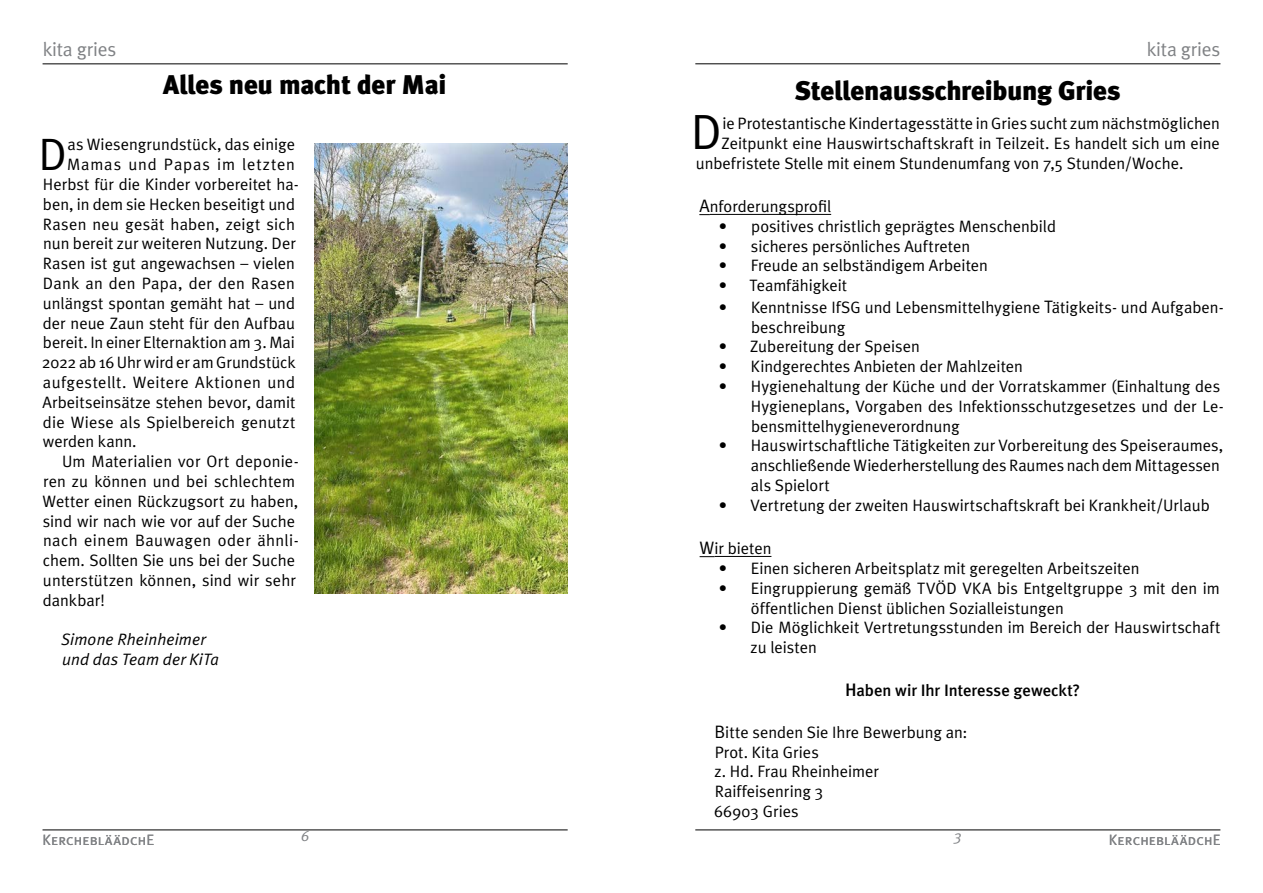
<style>
.page{position:relative;width:1263px;height:893px;background:#fff}
.page>*{position:absolute;margin:0;border:0;box-sizing:border-box;transform-origin:0 0}
.t1{font:49.5px "Meta Plus Normal";color:#000}
.t2{font:45.3px "Meta Plus Normal";color:#000}
.t3{font:900 27px "Meta Plus";letter-spacing:-.01em;color:#000}
.t4{font:19.5px "Meta Plus Normal";letter-spacing:-.01em;color:#808285}
.t5{font:16.5px/19.8px "Meta Plus Normal";color:#000}
.t6{font:16.5px "Meta Plus Normal";letter-spacing:.025em;color:#000}
.t7{font:italic 16.5px/19.8px "Meta Plus Normal";letter-spacing:.005em;color:#000}
.t8{font:500 16.5px "Meta Plus";color:#000}
.t9{font:16.5px "Meta Plus Normal";letter-spacing:.05em;color:#000}
.t10{font:15px "Meta Plus Normal Caps";letter-spacing:.015em;color:#808285}
.t11{font:italic 15px "Meta Plus Normal";color:#808285}
.s1{font-size:18px}
</style>
<div class="page">
<hr style="left:43px;top:830px;width:525px;height:1px;background:#000">
<hr style="left:695px;top:830px;width:525px;height:1px;background:#000">
<hr style="left:43px;top:64px;width:525px;height:1px;background:#000">
<hr style="left:695px;top:64px;width:525px;height:1px;background:#000">
<img style="left:315px;top:144px;width:253px;height:449px">
<hr style="left:710px;top:214px;width:121px;height:1px;background:#000">
<svg style="left:700px;top:556px;width:14px;height:1px"></svg>
<hr style="left:714px;top:556px;width:57px;height:1px;background:#000">
<p class="t4" style="left:43px;top:38px;width:75px">kita gries</p>
<p class="t4" style="left:1147px;top:38px;width:75px">kita gries</p>
<h3 class="t3" style="left:163px;top:69px;width:285px">Alles neu macht der Mai</h3>
<h3 class="t3" style="left:795px;top:74px;width:327px">Stellenausschreibung Gries</h3>
<h2 class="t2" style="left:38px;top:128px;width:30px">D</h2>
<p class="t5" style="left:67px;top:135px;width:229px">as Wiesengrundstück, das einige</p>
<p class="t9" style="left:67px;top:155px;width:229px">Mamas und Papas im letzten</p>
<p class="t5" style="left:43px;top:174px;width:257px">Herbst für die Kinder vorbereitet ha-</p>
<p class="t5" style="left:43px;top:194px;width:254px">ben, in dem sie Hecken beseitigt und</p>
<p class="t5" style="left:43px;top:214px;width:254px">Rasen neu gesät haben, zeigt sich</p>
<p class="t5" style="left:43px;top:234px;width:254px">nun bereit zur weiteren Nutzung. Der</p>
<p class="t5" style="left:43px;top:253px;width:254px">Rasen ist gut angewachsen – vielen</p>
<p class="t5" style="left:43px;top:273px;width:254px">Dank an den Papa, der den Rasen</p>
<p class="t5" style="left:43px;top:293px;width:254px">unlängst spontan gemäht hat – und</p>
<p class="t5" style="left:43px;top:313px;width:254px">der neue Zaun steht für den Aufbau</p>
<p class="t5" style="left:43px;top:333px;width:253px">bereit. In einer Elternaktion am 3. Mai</p>
<p class="t5" style="left:42px;top:352px;width:255px">2022 ab 16 Uhr wird er am Grundstück</p>
<p class="t6" style="left:43px;top:373px;width:254px">aufgestellt. Weitere Aktionen und</p>
<p class="t5" style="left:42px;top:392px;width:255px">Arbeitseinsätze stehen bevor, damit</p>
<p class="t5" style="left:43px;top:412px;width:254px">die Wiese als Spielbereich genutzt</p>
<p class="t5" style="left:43px;top:432px;width:95px">werden kann.</p>
<p class="t5" style="left:62px;top:451px;width:238px">Um Materialien vor Ort deponie-</p>
<p class="t5" style="left:43px;top:471px;width:253px">ren zu können und bei schlechtem</p>
<p class="t5" style="left:43px;top:491px;width:257px">Wetter einen Rückzugsort zu haben,</p>
<p class="t5" style="left:43px;top:511px;width:254px">sind wir nach wie vor auf der Suche</p>
<p class="t6" style="left:43px;top:531px;width:257px">nach einem Bauwagen oder ähnli-</p>
<p class="t5" style="left:43px;top:550px;width:254px">chem. Sollten Sie uns bei der Suche</p>
<p class="t5" style="left:43px;top:570px;width:254px">unterstützen können, sind wir sehr</p>
<p class="t5" style="left:43px;top:590px;width:64px">dankbar!</p>
<p class="t7" style="left:61px;top:630px;width:159px">Simone Rheinheimer und das Team der KiTa</p>
<h1 class="t1" style="left:691px;top:103px;width:33px">D</h1>
<p class="t5" style="left:722px;top:113px;width:499px">ie Protestantische Kindertagesstätte in Gries sucht zum nächstmöglichen</p>
<p class="t5" style="left:721px;top:133px;width:500px">Zeitpunkt eine Hauswirtschaftskraft in Teilzeit. Es handelt sich um eine</p>
<p class="t5" style="left:696px;top:153px;width:489px">unbefristete Stelle mit einem Stundenumfang von 7,5 Stunden/Woche.</p>
<p class="t5" style="left:699px;top:196px;width:133px"><span class="s1">A</span>nforderungsprofil</p>
<p class="t5" style="left:719px;top:216px;width:339px">• positives christlich geprägtes Menschenbild</p>
<p class="t5" style="left:719px;top:236px;width:253px">• sicheres persönliches Auftreten</p>
<p class="t5" style="left:719px;top:256px;width:270px">• Freude an selbständigem Arbeiten</p>
<p class="t5" style="left:719px;top:275px;width:130px">• Teamfähigkeit</p>
<p class="t5" style="left:751px;top:297px;width:474px;text-indent:-32px">• Kenntnisse IfSG und Lebensmittelhygiene <span class="s1">T</span>ätigkeits- und Aufgaben&shy;beschreibung</p>
<p class="t5" style="left:719px;top:337px;width:202px">• Zubereitung der Speisen</p>
<p class="t5" style="left:719px;top:356px;width:305px">• Kindgerechtes Anbieten der Mahlzeiten</p>
<p class="t5" style="left:751px;top:376px;width:474px;text-indent:-32px">• Hygienehaltung der Küche und der Vorratskammer (Einhaltung des<br>Hygieneplans, Vorgaben des Infektionsschutzgesetzes und der Le&shy;bensmittelhygieneverordnung</p>
<p class="t5" style="left:751px;top:436px;width:474px;text-indent:-32px">• Hauswirtschaftliche Tätigkeiten zur Vorbereitung des Speiseraumes, anschließende Wiederherstellung des Raumes nach dem Mittagessen als Spielort</p>
<p class="t5" style="left:719px;top:495px;width:492px">• Vertretung der zweiten Hauswirtschaftskraft bei Krankheit/Urlaub</p>
<p class="t5" style="left:700px;top:538px;width:73px"><span class="s1">W</span>ir bieten</p>
<p class="t5" style="left:719px;top:558px;width:422px">• Einen sicheren Arbeitsplatz mit geregelten Arbeitszeiten</p>
<p class="t5" style="left:751px;top:578px;width:470px;text-indent:-32px">• Eingruppierung gemäß TVÖD VKA bis Entgeltgruppe 3 mit den im öffentlichen Dienst üblichen Sozialleistungen</p>
<p class="t5" style="left:751px;top:617px;width:471px;text-indent:-32px">• Die Möglichkeit Vertretungsstunden im Bereich der Hauswirtschaft zu leisten</p>
<p class="t8" style="left:845px;top:681px;width:237px"><span class="s1">H</span>aben wir Ihr Interesse geweckt?</p>
<p class="t5" style="left:714px;top:722px;width:255px"><span class="s1">B</span>itte senden Sie Ihre Bewerbung an:<br>Prot. Kita Gries<br>z. Hd. Frau Rheinheimer<br>Raiffeisenring 3<br>66903 Gries</p>
<p class="t11" style="left:301px;top:827px;width:10px">6</p>
<p class="t11" style="left:954px;top:827px;width:10px">3</p>
<p class="t10" style="left:43px;top:831px;width:113px">KerchebläädchE</p>
<p class="t10" style="left:1109px;top:831px;width:113px">KerchebläädchE</p>
</div>
